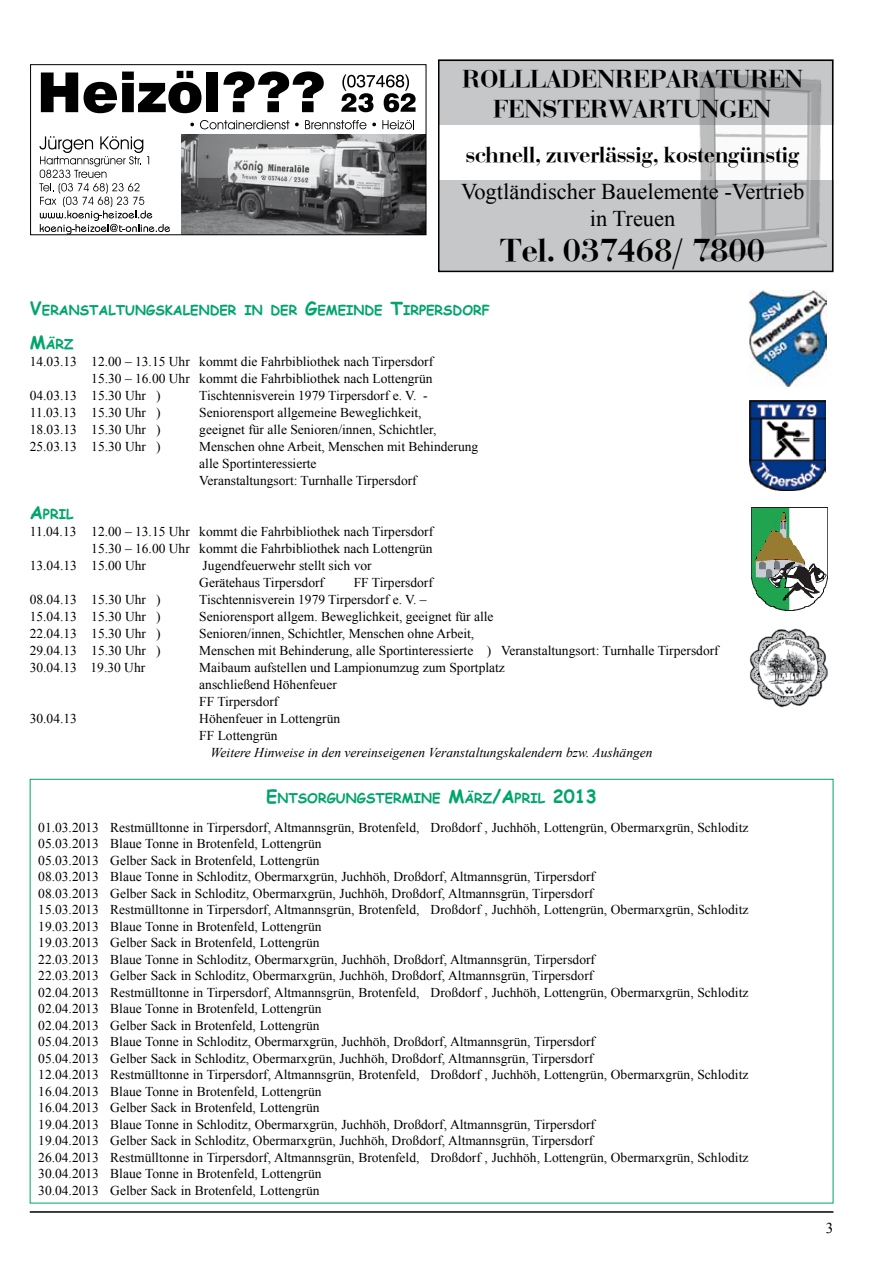
<style>
.page{position:relative;width:893px;height:1263px;background:#fff}
.page>*{position:absolute;margin:0;border:0;box-sizing:border-box;transform-origin:0 0}
.t1{font:700 33px "Bodoni";color:#000}
.t2{font:700 25.5px/30px "Bodoni";color:#000;text-align:center}
.t3{font:22.5px/27px "Times New Roman";color:#000;text-align:center}
.t4{font:700 22.5px "Bodoni";color:#000}
.t5{font:700 18px "Comic Sans MS";color:#00a56c}
.t6{font:15px "Times New Roman";color:#000}
.t7{font:13.5px/16.5px "Times New Roman";color:#000}
.t8{font:700 13.5px "Comic Sans MS";color:#00a56c}
.t9{font:italic 13.5px "Times New Roman";color:#000}
.s1{font-size:18px}
.s2{font-size:13.5px}
</style>
<div class="page">
<hr style="left:30px;top:1211px;width:803px;height:2px;background:#000">
<img style="left:752px;top:507px;width:76px;height:103px">
<img style="left:749px;top:628px;width:79px;height:79px">
<img style="left:750px;top:291px;width:76px;height:96px">
<img style="left:750px;top:401px;width:75px;height:89px">
<div style="left:438px;top:60px;width:395px;height:65px;background:#c6c7c8"></div>
<div style="left:438px;top:180px;width:395px;height:92px;background:#c6c7c8"></div>
<div style="left:438px;top:60px;width:395px;height:212px;border:2px solid #000"></div>
<img style="left:700px;top:72px;width:126px;height:188px">
<img style="left:182px;top:134px;width:242px;height:99px">
<div style="left:30px;top:64px;width:396px;height:171px;border:1px solid #000"></div>
<svg style="left:39px;top:136px;width:131px;height:99px"></svg>
<svg style="left:190px;top:123px;width:4px;height:3px"></svg>
<svg style="left:200px;top:120px;width:99px;height:9px"></svg>
<svg style="left:305px;top:120px;width:71px;height:9px"></svg>
<svg style="left:382px;top:120px;width:32px;height:9px"></svg>
<svg style="left:41px;top:73px;width:37px;height:39px"></svg>
<svg style="left:84px;top:71px;width:117px;height:42px"></svg>
<div style="left:207px;top:73px;width:11px;height:39px;background:#000"></div>
<svg style="left:223px;top:71px;width:101px;height:41px"></svg>
<svg style="left:341px;top:74px;width:75px;height:38px"></svg>
<h2 class="t2" style="left:462px;top:63px;width:342px">ROLLLADENREPARATUREN<br>FENSTERWARTUNGEN</h2>
<h3 class="t4" style="left:466px;top:141px;width:335px">schnell, zuverlässig, kostengünstig</h3>
<h3 class="t3" style="left:461px;top:177px;width:345px">Vogtländischer Bauelemente -Vertrieb in Treuen</h3>
<h1 class="t1" style="left:500px;top:230px;width:266px">Tel. 037468/ 7800</h1>
<p class="t8" style="left:30px;top:300px;width:23px"><span class="s1">V</span>ERANSTA</p>
<p class="t8" style="left:108px;top:300px;width:38px">LTUNGS</p>
<p class="t8" style="left:165px;top:300px;width:36px">KALENDER</p>
<p class="t8" style="left:244px;top:300px;width:10px">IN</p>
<p class="t8" style="left:270px;top:300px;width:10px">DER</p>
<p class="t8" style="left:305px;top:300px;width:23px"><span class="s1">G</span>EMEINDE</p>
<p class="t8" style="left:390px;top:300px;width:23px"><span class="s1">T</span>IRPERSDORF</p>
<p class="t8" style="left:30px;top:334px;width:45px"><span class="s1">M</span>ÄRZ</p>
<p class="t7" style="left:30px;top:353px;width:405px">14.03.13 12.00 – 13.15 Uhr kommt die Fahrbibliothek nach Tirpersdorf</p>
<p class="t7" style="left:91px;top:370px;width:343px">15.30 – 16.00 Uhr kommt die Fahrbibliothek nach Lottengrün</p>
<p class="t7" style="left:30px;top:387px;width:132px">04.03.13 15.30 Uhr )</p>
<p class="t7" style="left:199px;top:387px;width:230px">Tischtennisverein 1979 Tirpersdorf e. V. -</p>
<p class="t7" style="left:30px;top:404px;width:132px">11.03.13 15.30 Uhr )</p>
<p class="t7" style="left:199px;top:404px;width:224px">Seniorensport allgemeine Beweglichkeit,</p>
<p class="t7" style="left:30px;top:421px;width:132px">18.03.13 15.30 Uhr )</p>
<p class="t7" style="left:199px;top:421px;width:239px">geeignet für alle Senioren/innen, Schichtler,</p>
<p class="t7" style="left:30px;top:438px;width:132px">25.03.13 15.30 Uhr )</p>
<p class="t7" style="left:199px;top:438px;width:280px;line-height:17px">Menschen ohne Arbeit, Menschen mit Behinderung alle Sportinteressierte<br>Veranstaltungsort: Turnhalle Tirpersdorf</p>
<p class="t8" style="left:30px;top:504px;width:45px"><span class="s1">A</span>PRIL</p>
<p class="t7" style="left:30px;top:523px;width:405px">11.04.13 12.00 – 13.15 Uhr kommt die Fahrbibliothek nach Tirpersdorf</p>
<p class="t7" style="left:91px;top:540px;width:343px">15.30 – 16.00 Uhr kommt die Fahrbibliothek nach Lottengrün</p>
<p class="t7" style="left:30px;top:557px;width:118px">13.04.13 15.00 Uhr</p>
<p class="t7" style="left:199px;top:557px;width:174px;line-height:17px">Jugendfeuerwehr stellt sich vor<br>Gerätehaus Tirpersdorf</p>
<p class="t7" style="left:354px;top:574px;width:81px">FF Tirpersdorf</p>
<p class="t7" style="left:30px;top:591px;width:132px">08.04.13 15.30 Uhr )</p>
<p class="t7" style="left:199px;top:591px;width:229px">Tischtennisverein 1979 Tirpersdorf e. V. –</p>
<p class="t7" style="left:30px;top:608px;width:132px">15.04.13 15.30 Uhr )</p>
<p class="t7" style="left:199px;top:608px;width:296px">Seniorensport allgem. Beweglichkeit, geeignet für alle</p>
<p class="t7" style="left:30px;top:625px;width:132px">22.04.13 15.30 Uhr )</p>
<p class="t7" style="left:199px;top:625px;width:277px">Senioren/innen, Schichtler, Menschen ohne Arbeit,</p>
<p class="t7" style="left:30px;top:642px;width:132px">29.04.13 15.30 Uhr )</p>
<p class="t7" style="left:199px;top:642px;width:521px">Menschen mit Behinderung, alle Sportinteressierte ) Veranstaltungsort: Turnhalle Tirpersdorf</p>
<p class="t7" style="left:30px;top:659px;width:117px">30.04.13 19.30 Uhr</p>
<p class="t7" style="left:199px;top:659px;width:307px;line-height:17px">Maibaum aufstellen und Lampionumzug zum Sportplatz anschließend Höhenfeuer<br>FF Tirpersdorf</p>
<p class="t7" style="left:30px;top:710px;width:49px">30.04.13</p>
<p class="t7" style="left:199px;top:710px;width:142px;line-height:17px">Höhenfeuer in Lottengrün<br>FF Lottengrün</p>
<p class="t9" style="left:211px;top:743px;width:443px">Weitere Hinweise in den vereinseigenen Veranstaltungskalendern bzw. Aushängen</p>
<p class="t8" style="left:266px;top:788px;width:22px"><span class="s1">E</span>NTSORG</p>
<p class="t8" style="left:336px;top:788px;width:21px">UNGSTERMINE</p>
<h3 class="t5" style="left:448px;top:783px;width:150px">M<span class="s2">ÄRZ</span>/A<span class="s2">PRIL</span> 2013</h3>
<p class="t7" style="left:38px;top:819px;width:712px">01.03.2013 Restmülltonne in Tirpersdorf, Altmannsgrün, Brotenfeld, Droßdorf , Juchhöh, Lottengrün, Obermarxgrün, Schloditz 05.03.2013 Blaue Tonne in Brotenfeld, Lottengrün<br>05.03.2013 Gelber Sack in Brotenfeld, Lottengrün<br>08.03.2013 Blaue Tonne in Schloditz, Obermarxgrün, Juchhöh, Droßdorf, Altmannsgrün, Tirpersdorf<br>08.03.2013 Gelber Sack in Schloditz, Obermarxgrün, Juchhöh, Droßdorf, Altmannsgrün, Tirpersdorf<br>15.03.2013 Restmülltonne in Tirpersdorf, Altmannsgrün, Brotenfeld, Droßdorf , Juchhöh, Lottengrün, Obermarxgrün, Schloditz 19.03.2013 Blaue Tonne in Brotenfeld, Lottengrün<br>19.03.2013 Gelber Sack in Brotenfeld, Lottengrün<br>22.03.2013 Blaue Tonne in Schloditz, Obermarxgrün, Juchhöh, Droßdorf, Altmannsgrün, Tirpersdorf<br>22.03.2013 Gelber Sack in Schloditz, Obermarxgrün, Juchhöh, Droßdorf, Altmannsgrün, Tirpersdorf<br>02.04.2013 Restmülltonne in Tirpersdorf, Altmannsgrün, Brotenfeld, Droßdorf , Juchhöh, Lottengrün, Obermarxgrün, Schloditz 02.04.2013 Blaue Tonne in Brotenfeld, Lottengrün<br>02.04.2013 Gelber Sack in Brotenfeld, Lottengrün<br>05.04.2013 Blaue Tonne in Schloditz, Obermarxgrün, Juchhöh, Droßdorf, Altmannsgrün, Tirpersdorf<br>05.04.2013 Gelber Sack in Schloditz, Obermarxgrün, Juchhöh, Droßdorf, Altmannsgrün, Tirpersdorf<br>12.04.2013 Restmülltonne in Tirpersdorf, Altmannsgrün, Brotenfeld, Droßdorf , Juchhöh, Lottengrün, Obermarxgrün, Schloditz 16.04.2013 Blaue Tonne in Brotenfeld, Lottengrün<br>16.04.2013 Gelber Sack in Brotenfeld, Lottengrün<br>19.04.2013 Blaue Tonne in Schloditz, Obermarxgrün, Juchhöh, Droßdorf, Altmannsgrün, Tirpersdorf<br>19.04.2013 Gelber Sack in Schloditz, Obermarxgrün, Juchhöh, Droßdorf, Altmannsgrün, Tirpersdorf<br>26.04.2013 Restmülltonne in Tirpersdorf, Altmannsgrün, Brotenfeld, Droßdorf , Juchhöh, Lottengrün, Obermarxgrün, Schloditz 30.04.2013 Blaue Tonne in Brotenfeld, Lottengrün<br>30.04.2013 Gelber Sack in Brotenfeld, Lottengrün</p>
<p class="t6" style="left:826px;top:1218px;width:9px">3</p>
</div>
